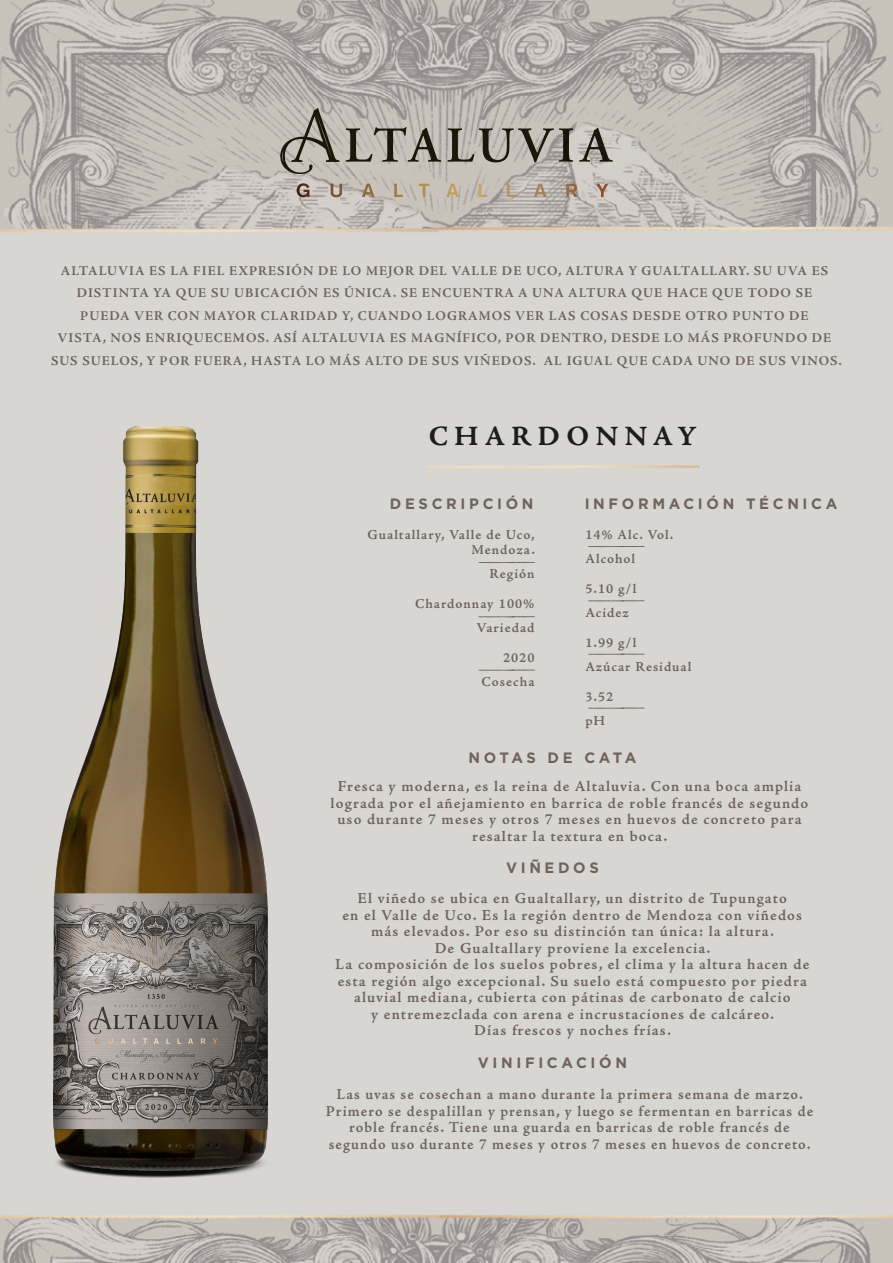
<style>
.page{position:relative;width:893px;height:1263px;background:#fff}
.page>*{position:absolute;margin:0;border:0;box-sizing:border-box;transform-origin:0 0}
.t1{font:27.75px "Adobe Jenson Pro Bold Capt";letter-spacing:.22em;color:#1d1d1b}
.t2{font:15px/16.5px "Adobe Jenson Pro Semibold Capt";letter-spacing:.075em;color:#6f635a;text-align:center}
.t3{font:15px/16.5px "Adobe Jenson Pro Semibold Capt";letter-spacing:.075em;color:#6f635a;text-align:center;scale:.95 1}
.t4{font:700 15px "Gotham";letter-spacing:.25em;color:#6f635a}
.t5{font:700 15px "Gotham";letter-spacing:.23em;color:#6f635a}
.t6{font:700 13.5px/22.5px "Adobe Jenson Pro";letter-spacing:.075em;color:#6f635a;text-align:center}
.t7{font:13.5px/24px "Adobe Jenson Pro Semibold Capt";letter-spacing:.075em;color:#6f635a}
</style>
<div class="page">
<img style="left:0;top:0;width:893px;height:1263px">
<svg style="left:588px;top:546px;width:57px;height:1px"></svg>
<svg style="left:588px;top:600px;width:57px;height:2px"></svg>
<svg style="left:588px;top:707px;width:57px;height:2px"></svg>
<svg style="left:588px;top:653px;width:57px;height:2px"></svg>
<svg style="left:479px;top:562px;width:56px;height:1px"></svg>
<svg style="left:479px;top:616px;width:56px;height:2px"></svg>
<svg style="left:479px;top:669px;width:56px;height:2px"></svg>
<svg style="left:428px;top:465px;width:254px;height:4px"></svg>
<img style="left:3px;top:413px;width:315px;height:803px">
<hr style="left:390px;top:516px;width:143px;height:1px;background:#d7d6d3">
<hr style="left:588px;top:516px;width:249px;height:1px;background:#d7d6d3">
<hr style="left:469px;top:771px;width:167px;height:1px;background:#d7d6d3">
<hr style="left:478px;top:1074px;width:148px;height:1px;background:#d7d6d3">
<hr style="left:506px;top:880px;width:92px;height:1px;background:#d7d6d3">
<svg style="left:280px;top:108px;width:59px;height:66px;background:#a19b93"></svg>
<svg style="left:297px;top:183px;width:311px;height:14px;background:#bbb0a4"></svg>
<svg style="left:346px;top:127px;width:95px;height:35px;background:#969088"></svg>
<svg style="left:447px;top:128px;width:126px;height:34px;background:#948e86"></svg>
<svg style="left:579px;top:128px;width:34px;height:34px"></svg>
<p class="t6" style="left:51px;top:259px;width:792px">ALTALUVIA ES LA FIEL EXPRESIÓN DE LO MEJOR DEL VALLE DE UCO, ALTURA Y GUALTALLARY. SU UVA ES DISTINTA YA QUE SU UBICACIÓN ES ÚNICA. SE ENCUENTRA A UNA ALTURA QUE HACE QUE TODO SE<br>PUEDA VER CON MAYOR CLARIDAD Y, CUANDO LOGRAMOS VER LAS COSAS DESDE OTRO PUNTO DE<br>VISTA, NOS ENRIQUECEMOS. ASÍ ALTALUVIA ES MAGNÍFICO, POR DENTRO, DESDE LO MÁS PROFUNDO DE SUS SUELOS, Y POR FUERA, HASTA LO MÁS ALTO DE SUS VIÑEDOS. AL IGUAL QUE CADA UNO DE SUS VINOS.</p>
<h1 class="t1" style="left:429px;top:420px;width:269px">CHARDONNAY</h1>
<p class="t4" style="left:390px;top:493px;width:145px">DESCRIPCIÓN</p>
<p class="t7" style="left:368px;top:528px;width:169px;line-height:15px;text-align:right">Gualtallary, Valle de Uco,<br>Mendoza.</p>
<p class="t7" style="left:489px;top:562px;width:47px">Región</p>
<p class="t7" style="left:415px;top:592px;width:121px;text-align:right">Chardonnay 100%<br>Variedad</p>
<p class="t7" style="left:482px;top:646px;width:54px;text-align:right">2020<br>Cosecha</p>
<p class="t4" style="left:585px;top:493px;width:254px">INFORMACIÓN TÉCNICA</p>
<p class="t7" style="left:585px;top:523px;width:89px">14% Alc. Vol.<br>Alcohol</p>
<p class="t7" style="left:585px;top:577px;width:53px">5.10 g/l<br>Acidez</p>
<p class="t7" style="left:585px;top:631px;width:107px">1.99 g/l<br>Azúcar Residual</p>
<p class="t7" style="left:585px;top:685px;width:29px">3.52 pH</p>
<p class="t5" style="left:468px;top:747px;width:169px">NOTAS DE CATA</p>
<p class="t2" style="left:331px;top:779px;width:479px">Fresca y moderna, es la reina de Altaluvia. Con una boca amplia lograda por el añejamiento en barrica de roble francés de segundo uso durante 7 meses y otros 7 meses en huevos de concreto para resaltar la textura en boca.</p>
<p class="t4" style="left:506px;top:858px;width:94px">VIÑEDOS</p>
<p class="t2" style="left:335px;top:891px;width:476px">El viñedo se ubica en Gualtallary, un distrito de Tupungato<br>en el Valle de Uco. Es la región dentro de Mendoza con viñedos más elevados. Por eso su distinción tan única: la altura.<br>De Gualtallary proviene la excelencia.<br>La composición de los suelos pobres, el clima y la altura hacen de esta región algo excepcional. Su suelo está compuesto por piedra aluvial mediana, cubierta con pátinas de carbonato de calcio<br>y entremezclada con arena e incrustaciones de calcáreo.<br>Días frescos y noches frías.</p>
<p class="t4" style="left:478px;top:1053px;width:151px">VINIFICACIÓN</p>
<p class="t3" style="left:326px;top:1087px;width:515px">Las uvas se cosechan a mano durante la primera semana de marzo.<br>Primero se despalillan y prensan, y luego se fermentan en barricas de roble francés. Tiene una guarda en barricas de roble francés de segundo uso durante 7 meses y otros 7 meses en huevos de concreto.</p>
</div>
